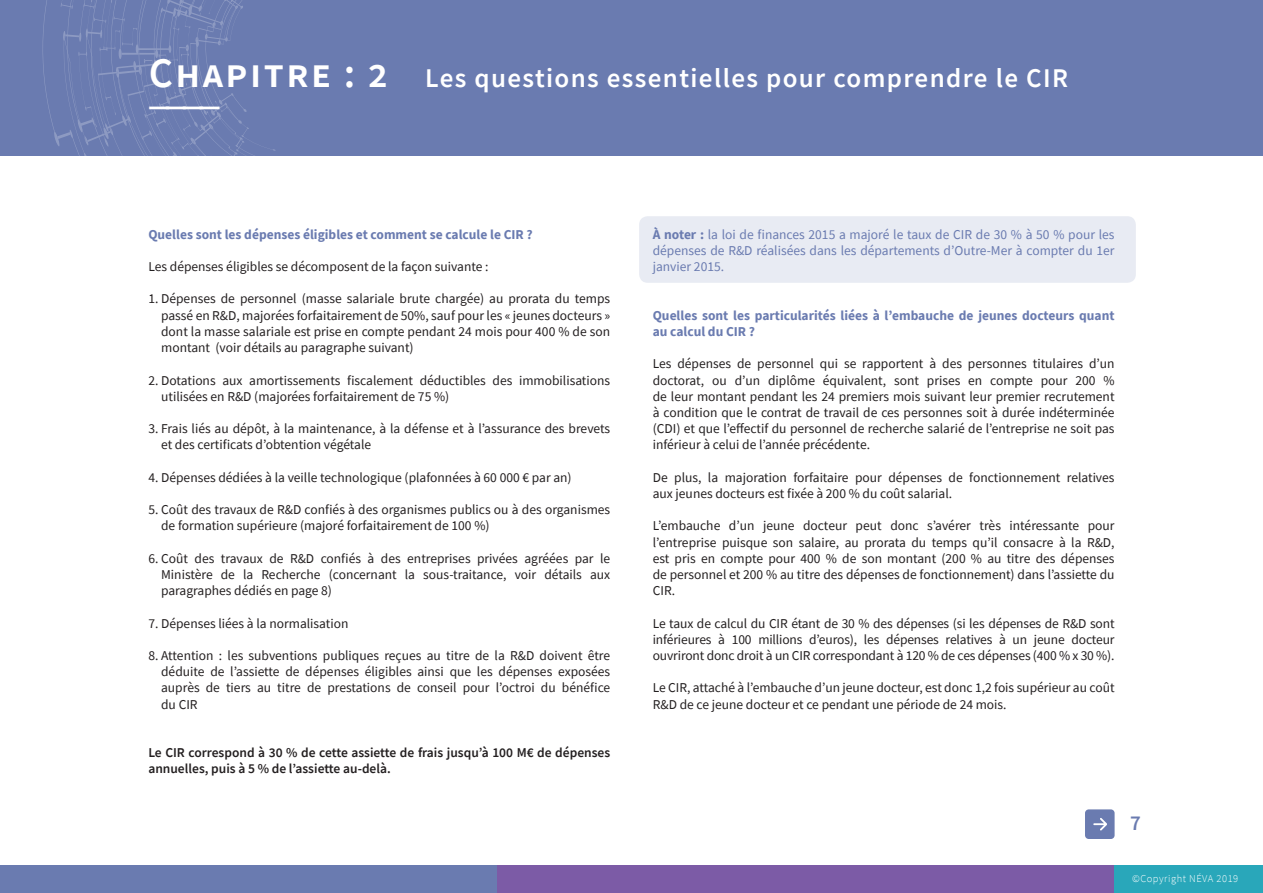
<style>
.page{position:relative;width:1263px;height:893px;background:#fff}
.page>*{position:absolute;margin:0;border:0;box-sizing:border-box;transform-origin:0 0}
.t1{font:600 42px "Source Sans Pro";color:#fff}
.t2{font:600 27px "Source Sans Pro";letter-spacing:.05em;color:#fff}
.t3{font:600 21px "Source Sans Pro";color:#6a7bb0}
.t4{font:13.5px/16.2px "Source Sans Pro";color:#231f20;text-align:justify}
.t5{font:13.5px/16.2px "Source Sans Pro";color:#6a7bb0;text-align:justify}
.t6{font:700 13.5px/16.2px "Source Sans Pro";color:#6a7bb0}
.t7{font:600 13.5px/16.2px "Source Sans Pro";color:#231f20}
.t8{font:300 10.5px "Source Sans Pro";letter-spacing:.05em;color:#fff}
.s1{font-weight:700}
</style>
<div class="page">
<div style="left:639px;top:216px;width:497px;height:67px;background:#e8ebf3;border-radius:9px"></div>
<div style="left:0;top:0;width:1263px;height:155px;background:#6a7bb0"></div>
<svg style="left:41px;top:0;width:280px;height:156px"></svg>
<div style="left:0;top:865px;width:1263px;height:28px;background:#6a7bb0"></div>
<div style="left:497px;top:865px;width:766px;height:28px;background:#7c5ba6"></div>
<div style="left:1114px;top:865px;width:149px;height:28px;background:#29a7ba"></div>
<svg style="left:1085px;top:809px;width:29px;height:30px"></svg>
<p class="t1" style="left:149px;top:45px;width:240px">Chapitre : 2</p>
<p class="t1" style="left:149px;top:62px;width:73px">____</p>
<p class="t2" style="left:425px;top:61px;width:644px">Les questions essentielles pour comprendre le CIR</p>
<p class="t6" style="left:148px;top:226px;width:386px">Quelles sont les dépenses éligibles et comment se calcule le CIR ?</p>
<p class="t4" style="left:148px;top:258px;width:342px">Les dépenses éligibles se décomposent de la façon suivante :</p>
<p class="t4" style="left:161px;top:291px;width:451px;text-indent:-13px">1. Dépenses de personnel (masse salariale brute chargée) au prorata du temps passé en R&amp;D, majorées forfaitairement de 50%, sauf pour les « jeunes docteurs » dont la masse salariale est prise en compte pendant 24 mois pour 400 % de son montant (voir détails au paragraphe suivant)</p>
<p class="t4" style="left:161px;top:372px;width:451px;text-indent:-13px">2. Dotations aux amortissements fiscalement déductibles des immobilisations utilisées en R&amp;D (majorées forfaitairement de 75 %)</p>
<p class="t4" style="left:161px;top:420px;width:451px;text-indent:-13px">3. Frais liés au dépôt, à la maintenance, à la défense et à l’assurance des brevets et des certificats d’obtention végétale</p>
<p class="t4" style="left:148px;top:469px;width:425px">4. Dépenses dédiées à la veille technologique (plafonnées à 60 000 € par an)</p>
<p class="t4" style="left:161px;top:501px;width:451px;text-indent:-13px">5. Coût des travaux de R&amp;D confiés à des organismes publics ou à des organismes de formation supérieure (majoré forfaitairement de 100 %)</p>
<p class="t4" style="left:161px;top:550px;width:451px;text-indent:-13px">6. Coût des travaux de R&amp;D confiés à des entreprises privées agréées par le Ministère de la Recherche (concernant la sous-traitance, voir détails aux paragraphes dédiés en page 8)</p>
<p class="t4" style="left:148px;top:615px;width:202px">7. Dépenses liées à la normalisation</p>
<p class="t4" style="left:161px;top:647px;width:451px;text-indent:-13px">8. Attention : les subventions publiques reçues au titre de la R&amp;D doivent être déduite de l’assiette de dépenses éligibles ainsi que les dépenses exposées auprès de tiers au titre de prestations de conseil pour l’octroi du bénéfice du CIR</p>
<p class="t7" style="left:148px;top:744px;width:463px">Le CIR correspond à 30 % de cette assiette de frais jusqu’à 100 M€ de dépenses annuelles, puis à 5 % de l’assiette au-delà.</p>
<p class="t5" style="left:653px;top:226px;width:463px"><span class="s1">À noter :</span> la loi de finances 2015 a majoré le taux de CIR de 30 % à 50 % pour les dépenses de R&amp;D réalisées dans les départements d’Outre-Mer à compter du 1er janvier 2015.</p>
<p class="t6" style="left:653px;top:307px;width:463px">Quelles sont les particularités liées à l’embauche de jeunes docteurs quant au calcul du CIR ?</p>
<p class="t4" style="left:653px;top:356px;width:463px">Les dépenses de personnel qui se rapportent à des personnes titulaires d’un doctorat, ou d’un diplôme équivalent, sont prises en compte pour 200 % de leur montant pendant les 24 premiers mois suivant leur premier recrutement à condition que le contrat de travail de ces personnes soit à durée indéterminée (CDI) et que l’effectif du personnel de recherche salarié de l’entreprise ne soit pas inférieur à celui de l’année précédente.</p>
<p class="t4" style="left:653px;top:469px;width:463px">De plus, la majoration forfaitaire pour dépenses de fonctionnement relatives aux jeunes docteurs est fixée à 200 % du coût salarial.</p>
<p class="t4" style="left:653px;top:518px;width:463px">L’embauche d’un jeune docteur peut donc s’avérer très intéressante pour l’entreprise puisque son salaire, au prorata du temps qu’il consacre à la R&amp;D, est pris en compte pour 400 % de son montant (200 % au titre des dépenses de personnel et 200 % au titre des dépenses de fonctionnement) dans l’assiette du CIR.</p>
<p class="t4" style="left:653px;top:615px;width:463px">Le taux de calcul du CIR étant de 30 % des dépenses (si les dépenses de R&amp;D sont inférieures à 100 millions d’euros), les dépenses relatives à un jeune docteur ouvriront donc droit à un CIR correspondant à 120 % de ces dépenses (400 % x 30 %).</p>
<p class="t4" style="left:653px;top:680px;width:463px">Le CIR, attaché à l’embauche d’un jeune docteur, est donc 1,2 fois supérieur au coût<br>R&amp;D de ce jeune docteur et ce pendant une période de 24 mois.</p>
<p class="t3" style="left:1130px;top:809px;width:12px">7</p>
<p class="t8" style="left:1132px;top:872px;width:108px">©Copyright NÉVA 2019</p>
</div>
